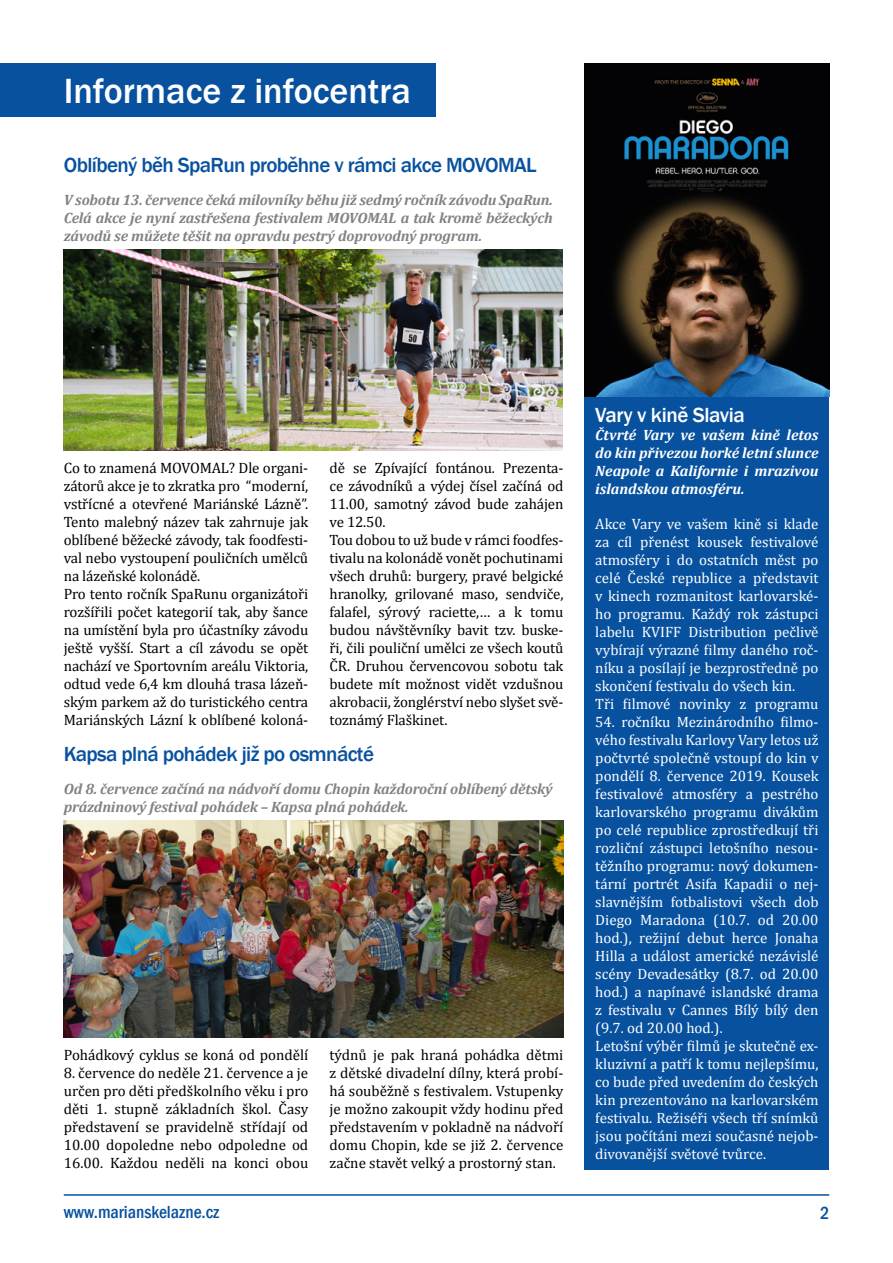
<style>
.page{position:relative;width:893px;height:1263px;background:#fff}
.page>*{position:absolute;margin:0;border:0;box-sizing:border-box;transform-origin:0 0}
.t1{font:500 36px "Franklin Gothic";color:#fff}
.t2{font:500 21px "Franklin Gothic";letter-spacing:-.03em;color:#07519f}
.t3{font:500 21px "Franklin Gothic";letter-spacing:-.02em;color:#fff}
.t4{font:500 condensed 18px "Franklin Gothic";color:#07519f}
.t5{font:15px/18px "Cambria";letter-spacing:-.01em;color:#000}
.t6{font:15px/18px "Cambria";color:#fff}
.t7{font:italic 700 15px/18px "Cambria";letter-spacing:-.01em;color:#808285;text-align:justify}
.t8{font:italic 700 15px/18px "Cambria";color:#fff;text-align:justify}
</style>
<div class="page">
<div style="left:0;top:64px;width:436px;height:53px;background:#07519f"></div>
<div style="left:585px;top:396px;width:244px;height:773px;background:#07519f"></div>
<img style="left:585px;top:64px;width:244px;height:332px">
<img style="left:64px;top:249px;width:498px;height:202px">
<img style="left:64px;top:820px;width:499px;height:218px">
<hr style="left:64px;top:1194px;width:765px;height:2px;background:#07519f">
<h1 class="t1" style="left:64px;top:69px;width:349px">Informace z infocentra</h1>
<h2 class="t2" style="left:64px;top:152px;width:474px">Oblíbený běh SpaRun proběhne v rámci akce MOVOMAL</h2>
<p class="t7" style="left:64px;top:190px;width:490px">V sobotu 13. července čeká milovníky běhu již sedmý ročník závodu SpaRun.<br>Celá akce je nyní zastřešena festivalem MOVOMAL a tak kromě běžeckých závodů se můžete těšit na opravdu pestrý doprovodný program.</p>
<p class="t5" style="left:64px;top:459px;width:246px">Co to znamená MOVOMAL? Dle organi&shy;zátorů akce je to zkratka pro “moderní, vstřícné a otevřené Mariánské Lázně”.<br>Tento malebný název tak zahrnuje jak oblíbené běžecké závody, tak foodfesti&shy;val nebo vystoupení pouličních umělců na lázeňské kolonádě.<br>Pro tento ročník SpaRunu organizátoři rozšířili počet kategorií tak, aby šance na umístění byla pro účastníky závodu ještě vyšší. Start a cíl závodu se opět nachází ve Sportovním areálu Viktoria, odtud vede 6,4 km dlouhá trasa lázeň&shy;ským parkem až do turistického centra Mariánských Lázní k oblíbené koloná-</p>
<p class="t5" style="left:330px;top:459px;width:235px">dě se Zpívající fontánou. Prezenta&shy;ce závodníků a výdej čísel začíná od 11.00, samotný závod bude zahájen ve 12.50.<br>Tou dobou to už bude v rámci foodfes&shy;tivalu na kolonádě vonět pochutinami všech druhů: burgery, pravé belgické hranolky, grilované maso, sendviče, falafel, sýrový raciette,… a k tomu budou návštěvníky bavit tzv. buske&shy;ři, čili pouliční umělci ze všech koutů ČR. Druhou červencovou sobotu tak budete mít možnost vidět vzdušnou akrobacii, žonglérství nebo slyšet svě&shy;toznámý Flaškinet.</p>
<h2 class="t2" style="left:64px;top:741px;width:312px">Kapsa plná pohádek již po osmnácté</h2>
<p class="t7" style="left:64px;top:779px;width:490px">Od 8. července začíná na nádvoří domu Chopin každoroční oblíbený dětský prázdninový festival pohádek – Kapsa plná pohádek.</p>
<p class="t5" style="left:64px;top:1046px;width:246px">Pohádkový cyklus se koná od pondělí</p>
<p class="t5" style="left:64px;top:1064px;width:246px;text-align:justify">8. července do neděle 21. července a je určen pro děti předškolního věku i pro děti 1. stupně základních škol. Časy představení se pravidelně střídají od 10.00 dopoledne nebo odpoledne od 16.00. Každou neděli na konci obou</p>
<p class="t5" style="left:330px;top:1046px;width:235px;text-align:justify">týdnů je pak hraná pohádka dětmi z dětské divadelní dílny, která probí&shy;há souběžně s festivalem. Vstupenky je možno zakoupit vždy hodinu před představením v pokladně na nádvoří domu Chopin, kde se již 2. července začne stavět velký a prostorný stan.</p>
<h2 class="t3" style="left:595px;top:402px;width:151px">Vary v kině Slavia</h2>
<p class="t8" style="left:595px;top:425px;width:225px">Čtvrté Vary ve vašem kině letos do kin přivezou horké letní slunce Neapole a Kalifornie i mrazivou islandskou atmosféru.</p>
<p class="t6" style="left:595px;top:514px;width:225px">Akce Vary ve vašem kině si klade za cíl přenést kousek festivalové atmosféry i do ostatních měst po celé České republice a představit v kinech rozmanitost karlovarské&shy;ho programu. Každý rok zástupci labelu KVIFF Distribution pečlivě vybírají výrazné filmy daného roč&shy;níku a posílají je bezprostředně po skončení festivalu do všech kin.<br>Tři filmové novinky z programu</p>
<p class="t6" style="left:595px;top:712px;width:225px">54. ročníku Mezinárodního filmo&shy;vého festivalu Karlovy Vary letos už počtvrté společně vstoupí do kin v pondělí 8. července 2019. Kousek festivalové atmosféry a pestrého karlovarského programu divákům po celé republice zprostředkují tři rozliční zástupci letošního nesou&shy;těžního programu: nový dokumen&shy;tární portrét Asifa Kapadii o nej&shy;slavnějším fotbalistovi všech dob Diego Maradona (10.7. od 20.00 hod.), režijní debut herce Jonaha Hilla a událost americké nezávislé scény Devadesátky (8.7. od 20.00 hod.) a napínavé islandské drama z festivalu v Cannes Bílý bílý den (9.7. od 20.00 hod.).<br>Letošní výběr filmů je skutečně ex&shy;kluzivní a patří k tomu nejlepšímu, co bude před uvedením do českých kin prezentováno na karlovarském festivalu. Režiséři všech tří snímků jsou počítáni mezi současné nejob&shy;divovanější světové tvůrce.</p>
<p class="t4" style="left:64px;top:1200px;width:157px">www.marianskelazne.cz</p>
<p class="t4" style="left:820px;top:1201px;width:11px">2</p>
</div>
